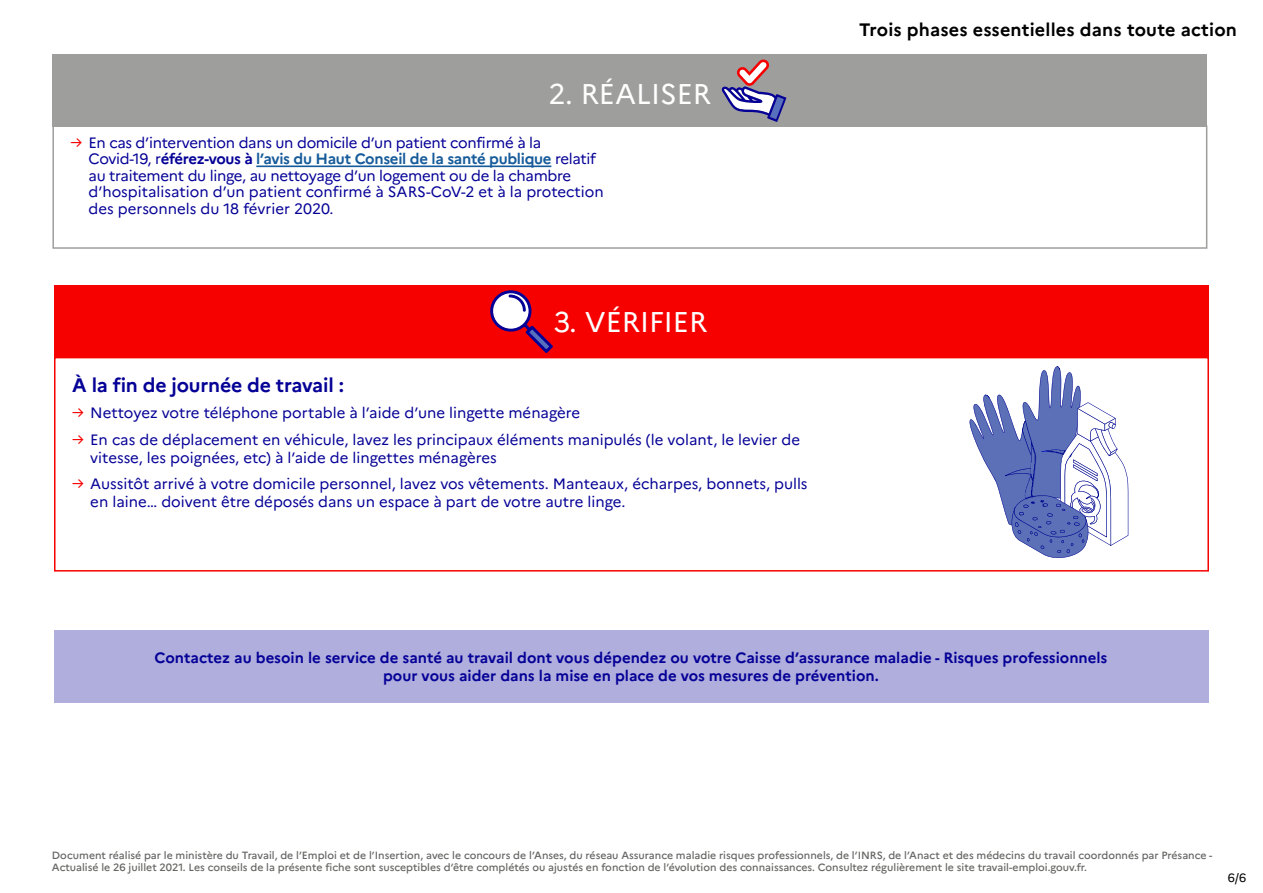
<style>
.page{position:relative;width:1263px;height:893px;background:#fff}
.page>*{position:absolute;margin:0;border:0;box-sizing:border-box;transform-origin:0 0}
.t1{font:28.5px "Marianne";color:#fff}
.t2{font:700 19.5px "Marianne";letter-spacing:-.01em;color:#050096}
.t3{font:700 18px "Marianne";letter-spacing:.01em;color:#000}
.t4{font:15px/18px "Marianne";color:#050096}
.t5{font:15px/16.5px "Marianne";letter-spacing:-.02em;color:#050096}
.t6{font:700 15px/18px "Marianne";color:#050096;text-align:center}
.t7{font:12px "Marianne";color:#000}
.t8{font:500 10.5px/12.6px "Marianne";color:#656563}
.s1{color:#f70000}
.s2{font-weight:700}
.s3{font-weight:700;color:#165b9a}
</style>
<div class="page">
<div style="left:54px;top:286px;width:1155px;height:72px;background:#f70000"></div>
<div style="left:54px;top:357px;width:1155px;height:215px;border:2px solid #f70000"></div>
<svg style="left:490px;top:291px;width:63px;height:62px"></svg>
<svg style="left:969px;top:366px;width:159px;height:192px"></svg>
<div style="left:52px;top:54px;width:1155px;height:72px;background:#9e9e9c"></div>
<div style="left:52px;top:125px;width:1155px;height:124px;border:2px solid #9e9e9c"></div>
<svg style="left:721px;top:59px;width:65px;height:63px"></svg>
<hr style="left:256px;top:165px;width:295px;height:2px;background:#165b9a">
<div style="left:54px;top:631px;width:1155px;height:72px;background:#afaedd"></div>
<h1 class="t1" style="left:548px;top:76px;width:164px">2. RÉALISER</h1>
<p class="t5" style="left:89px;top:134px;width:517px;text-indent:-18px"><span class="s1">→</span> En cas d’intervention dans un domicile d’un patient confirmé à la Covid-19, r<span class="s2">éférez-vous à</span> <span class="s3">l’avis du Haut Conseil de la santé publique</span> relatif au traitement du linge, au nettoyage d’un logement ou de la chambre d’hospitalisation d’un patient confirmé à SARS-CoV-2 et à la protection des personnels du 18 février 2020.</p>
<h1 class="t1" style="left:554px;top:305px;width:155px">3. VÉRIFIER</h1>
<h2 class="t2" style="left:72px;top:373px;width:273px">À la fin de journée de travail :</h2>
<h3 class="t4" style="left:72px;top:404px;width:509px"><span class="s1">→</span> Nettoyez votre téléphone portable à l’aide d’une lingette ménagère</h3>
<h3 class="t4" style="left:90px;top:431px;width:711px;text-indent:-18px"><span class="s1">→</span> En cas de déplacement en véhicule, lavez les principaux éléments manipulés (le volant, le levier de vitesse, les poignées, etc) à l’aide de lingettes ménagères</h3>
<h3 class="t4" style="left:90px;top:475px;width:719px;text-indent:-18px"><span class="s1">→</span> Aussitôt arrivé à votre domicile personnel, lavez vos vêtements. Manteaux, écharpes, bonnets, pulls en laine… doivent être déposés dans un espace à part de votre autre linge.</h3>
<h3 class="t3" style="left:859px;top:18px;width:379px">Trois phases essentielles dans toute action</h3>
<h3 class="t6" style="left:154px;top:649px;width:954px">Contactez au besoin le service de santé au travail dont vous dépendez ou votre Caisse d’assurance maladie - Risques professionnels pour vous aider dans la mise en place de vos mesures de prévention.</h3>
<p class="t8" style="left:52px;top:848px;width:1162px">Document réalisé par le ministère du Travail, de l’Emploi et de l’Insertion, avec le concours de l’Anses, du réseau Assurance maladie risques professionnels, de l’INRS, de l’Anact et des médecins du travail coordonnés par Présance -<br>Actualisé le 26 juillet 2021. Les conseils de la présente fiche sont susceptibles d’être complétés ou ajustés en fonction de l’évolution des connaissances. Consultez régulièrement le site travail-emploi.gouv.fr.</p>
<p class="t7" style="left:1228px;top:870px;width:20px">6/6</p>
</div>
